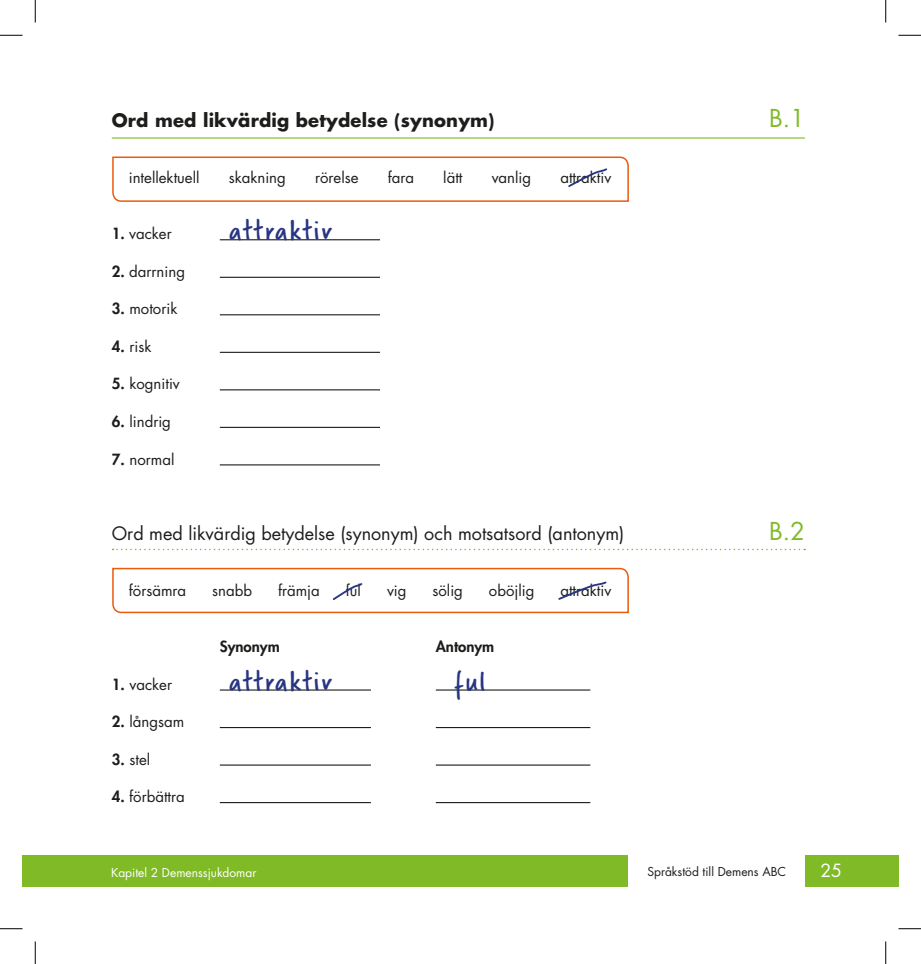
<style>
.page{position:relative;width:921px;height:964px;background:#fff}
.page>*{position:absolute;margin:0;border:0;box-sizing:border-box;transform-origin:0 0}
.t1{font:30px "Verveine";letter-spacing:.06em;color:#283583}
.t2{font:24px "Futura";color:#80ba27}
.t3{font:18px "Futura Std";color:#1d1d1b}
.t4{font:700 18px "Futura Std";letter-spacing:.01em;color:#1d1d1b}
.t5{font:17.7px "Futura";color:#fff}
.t6{font:15px "Futura Std";color:#1d1d1b}
.t7{font:800 15px "Futura Std";color:#1d1d1b}
.t8{font:12px "Futura";color:#fff}
.t9{font:12px "Futura";color:#1d1d1b}
.s1{font-weight:800}
</style>
<div class="page">
<div style="left:805px;top:855px;width:93px;height:31px;background:#80ba27"></div>
<div style="left:22px;top:855px;width:606px;height:31px;background:#80ba27"></div>
<hr style="left:220px;top:239px;width:160px;height:1px;background:#1d1d1b">
<hr style="left:220px;top:277px;width:160px;height:1px;background:#1d1d1b">
<hr style="left:220px;top:314px;width:160px;height:1px;background:#1d1d1b">
<hr style="left:220px;top:352px;width:160px;height:1px;background:#1d1d1b">
<hr style="left:220px;top:389px;width:160px;height:1px;background:#1d1d1b">
<hr style="left:220px;top:427px;width:160px;height:1px;background:#1d1d1b">
<hr style="left:220px;top:464px;width:160px;height:1px;background:#1d1d1b">
<hr style="left:220px;top:689px;width:151px;height:1px;background:#1d1d1b">
<hr style="left:436px;top:689px;width:154px;height:1px;background:#1d1d1b">
<hr style="left:220px;top:727px;width:151px;height:1px;background:#1d1d1b">
<hr style="left:436px;top:727px;width:154px;height:1px;background:#1d1d1b">
<hr style="left:220px;top:764px;width:151px;height:1px;background:#1d1d1b">
<hr style="left:436px;top:764px;width:154px;height:1px;background:#1d1d1b">
<hr style="left:220px;top:802px;width:151px;height:1px;background:#1d1d1b">
<hr style="left:436px;top:802px;width:154px;height:1px;background:#1d1d1b">
<hr style="left:112px;top:137px;width:693px;height:2px;background:#80ba27">
<svg style="left:113px;top:548px;width:692px;height:2px"></svg>
<svg style="left:112px;top:567px;width:517px;height:47px"></svg>
<svg style="left:112px;top:156px;width:517px;height:46px"></svg>
<svg style="left:0;top:35px;width:22px;height:1px"></svg>
<svg style="left:898px;top:35px;width:23px;height:1px"></svg>
<svg style="left:0;top:928px;width:22px;height:1px"></svg>
<svg style="left:898px;top:928px;width:23px;height:1px"></svg>
<svg style="left:35px;top:0;width:1px;height:22px"></svg>
<svg style="left:35px;top:941px;width:1px;height:22px"></svg>
<svg style="left:885px;top:0;width:1px;height:22px"></svg>
<svg style="left:885px;top:941px;width:1px;height:22px"></svg>
<p class="t4" style="left:112px;top:108px;width:384px">Ord med likvärdig betydelse (synonym)</p>
<p class="t6" style="left:129px;top:168px;width:72px">intellektuell</p>
<p class="t6" style="left:229px;top:168px;width:59px">skakning</p>
<p class="t6" style="left:315px;top:168px;width:45px">rörelse</p>
<p class="t6" style="left:388px;top:168px;width:28px">fara</p>
<p class="t6" style="left:443px;top:168px;width:21px">lätt</p>
<p class="t6" style="left:492px;top:168px;width:41px">vanlig</p>
<p class="t6" style="left:560px;top:168px;width:53px">attraktiv</p>
<p class="t6" style="left:112px;top:224px;width:61px"><span class="s1">1.</span> vacker</p>
<h1 class="t1" style="left:229px;top:210px;width:104px">attraktiv</h1>
<p class="t6" style="left:112px;top:262px;width:75px"><span class="s1">2.</span> darrning</p>
<p class="t6" style="left:112px;top:299px;width:67px"><span class="s1">3.</span> motorik</p>
<p class="t6" style="left:112px;top:337px;width:41px"><span class="s1">4.</span> risk</p>
<p class="t6" style="left:112px;top:374px;width:70px"><span class="s1">5.</span> kognitiv</p>
<p class="t6" style="left:112px;top:412px;width:61px"><span class="s1">6.</span> lindrig</p>
<p class="t6" style="left:112px;top:449px;width:64px"><span class="s1">7.</span> normal</p>
<p class="t3" style="left:112px;top:521px;width:514px">Ord med likvärdig betydelse (synonym) och motsatsord (antonym)</p>
<p class="t6" style="left:129px;top:580px;width:59px">försämra</p>
<p class="t6" style="left:212px;top:580px;width:41px">snabb</p>
<p class="t6" style="left:278px;top:580px;width:43px">främja</p>
<p class="t6" style="left:346px;top:580px;width:17px">ful</p>
<p class="t6" style="left:387px;top:580px;width:21px">vig</p>
<p class="t6" style="left:432px;top:580px;width:32px">sölig</p>
<p class="t6" style="left:489px;top:580px;width:47px">oböjlig</p>
<p class="t6" style="left:560px;top:580px;width:53px">attraktiv</p>
<p class="t7" style="left:220px;top:637px;width:61px">Synonym</p>
<p class="t7" style="left:436px;top:637px;width:60px">Antonym</p>
<p class="t6" style="left:112px;top:674px;width:62px"><span class="s1">1.</span> vacker</p>
<h1 class="t1" style="left:229px;top:660px;width:104px">attraktiv</h1>
<h1 class="t1" style="left:454px;top:660px;width:33px">ful</h1>
<p class="t6" style="left:112px;top:712px;width:74px"><span class="s1">2.</span> långsam</p>
<p class="t6" style="left:112px;top:749px;width:40px"><span class="s1">3.</span> stel</p>
<p class="t6" style="left:112px;top:787px;width:75px"><span class="s1">4.</span> förbättra</p>
<p class="t8" style="left:111px;top:864px;width:147px">Kapitel 2 Demenssjukdomar</p>
<h2 class="t2" style="left:769px;top:101px;width:37px">B.1</h2>
<h2 class="t2" style="left:769px;top:514px;width:37px">B.2</h2>
<p class="t9" style="left:647px;top:863px;width:140px">Språkstöd till Demens ABC</p>
<p class="t5" style="left:820px;top:858px;width:23px">25</p>
</div>
